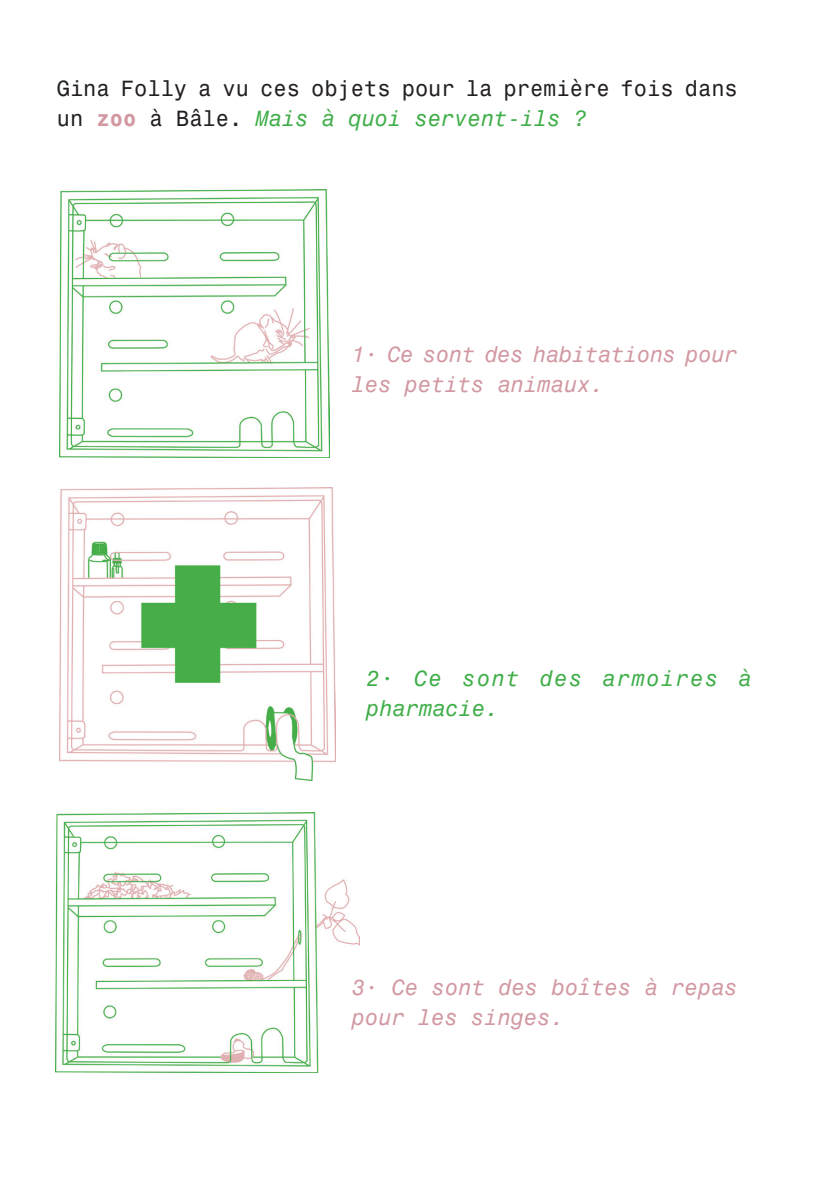
<style>
.page{position:relative;width:840px;height:1191px;background:#fff}
.page>*{position:absolute;margin:0;border:0;box-sizing:border-box;transform-origin:0 0}
.t1{font:italic 22px/30px "Monospace 821 BT";color:#d298a1}
.t2{font:22px/30px "Monospace 821 BT";color:#231f20}
.t3{font:italic 22px/30px "Monospace 821 BT";letter-spacing:.06em;color:#40ae49}
.s1{font-weight:700;color:#d298a1}
.s2{font-style:italic;color:#40ae49}
</style>
<div class="page">
<img style="left:59px;top:190px;width:270px;height:268px">
<img style="left:59px;top:487px;width:276px;height:293px">
<img style="left:55px;top:812px;width:304px;height:260px">
<p class="t2" style="left:57px;top:73px;width:682px">Gina Folly a vu ces objets pour la première fois dans un <span class="s1">zoo</span> à Bâle. <span class="s2">Mais à quoi servent-ils ?</span></p>
<p class="t1" style="left:351px;top:339px;width:387px">1• Ce sont des habitations pour les petits animaux.</p>
<p class="t3" style="left:366px;top:663px;width:387px">2• Ce sont des armoires à pharmacie.</p>
<p class="t1" style="left:351px;top:971px;width:387px">3• Ce sont des boîtes à repas pour les singes.</p>
</div>
